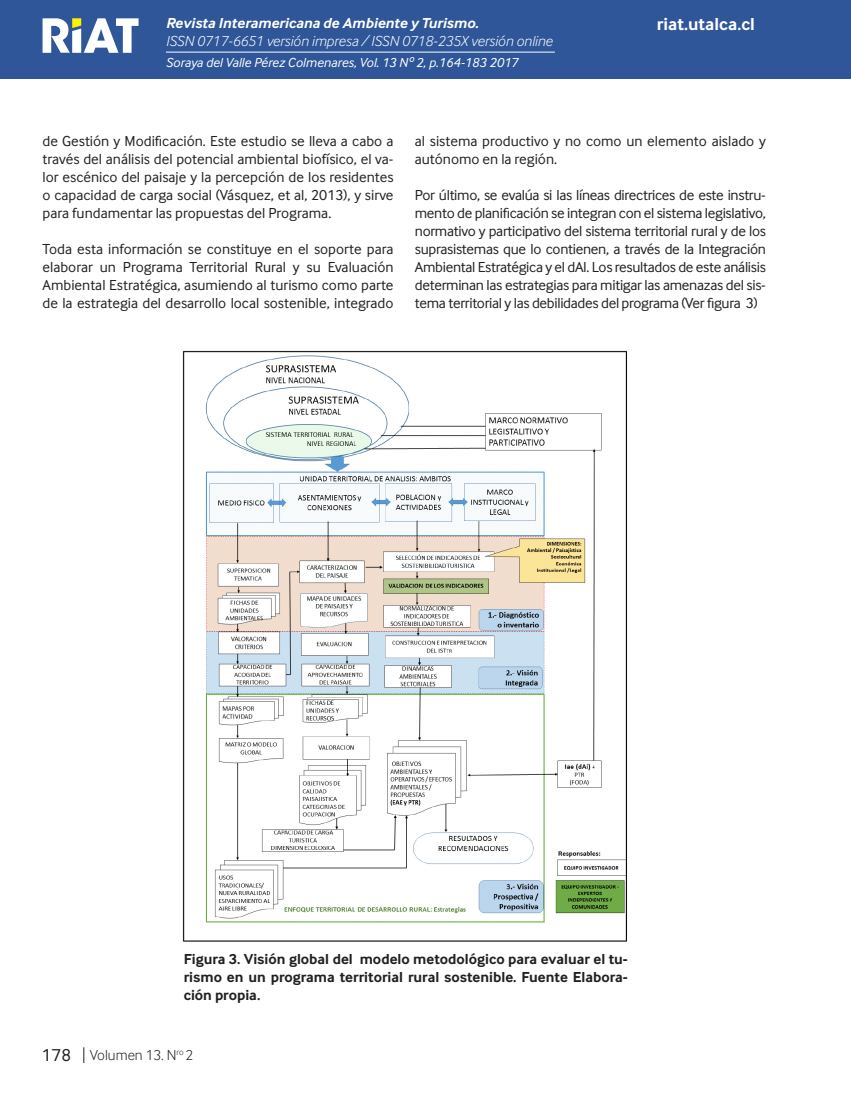
<style>
.page{position:relative;width:851px;height:1106px;background:#fff}
.page>*{position:absolute;margin:0;border:0;box-sizing:border-box;transform-origin:0 0}
.t1{font:700 18px "Inter Face";color:#fff}
.Cuerpo_de_Texto{font:15px/18px "Inter Face";color:#231f20;text-align:justify}
.Cuerpo_de_Texto-2{font:700 15px/18px "Inter Face";color:#231f20;text-align:justify}
.t2{font:italic 300 15px "Inter Face";color:#fff}
.t3{font:italic 700 15px "Inter Face";color:#fff}
.t4{font:300 15px "Inter Face";color:#231f20}
.Cuño_de_pagina{font:italic 13.5px "Inter Face";color:#fff}
.s1{font-weight:400;font-size:18px}
</style>
<div class="page">
<div style="left:0;top:0;width:850px;height:79px;background:#2f5699"></div>
<hr style="left:850px;top:0;width:1px;height:79px;background:#2f5699">
<hr style="left:166px;top:52px;width:388px;height:1px;background:#fff">
<svg style="left:43px;top:18px;width:95px;height:35px"></svg>
<svg style="left:83px;top:1047px;width:1px;height:16px"></svg>
<img style="left:182px;top:350px;width:445px;height:592px">
<p class="t3" style="left:166px;top:15px;width:314px">Revista Interamericana de Ambiente y Turismo.</p>
<p class="t2" style="left:166px;top:33px;width:388px">ISSN 0717-6651 versión impresa / ISSN 0718-235X versión online</p>
<p class="Cuño_de_pagina" style="left:166px;top:55px;width:354px">Soraya del Valle Pérez Colmenares, Vol. 13 Nº 2, p.164-183 2017</p>
<p class="t1" style="left:656px;top:14px;width:99px">riat.utalca.cl</p>
<p class="Cuerpo_de_Texto" style="left:43px;top:132px;width:352px">de Gestión y Modificación. Este estudio se lleva a cabo a través del análisis del potencial ambiental biofísico, el va&shy;lor escénico del paisaje y la percepción de los residentes o capacidad de carga social (Vásquez, et al, 2013), y sirve para fundamentar las propuestas del Programa.</p>
<p class="Cuerpo_de_Texto" style="left:43px;top:240px;width:352px">Toda esta información se constituye en el soporte para elaborar un Programa Territorial Rural y su Evaluación Ambiental Estratégica, asumiendo al turismo como parte de la estrategia del desarrollo local sostenible, integrado</p>
<p class="Cuerpo_de_Texto" style="left:415px;top:132px;width:352px">al sistema productivo y no como un elemento aislado y autónomo en la región.</p>
<p class="Cuerpo_de_Texto" style="left:415px;top:186px;width:352px">Por último, se evalúa si las líneas directrices de este instru&shy;mento de planificación se integran con el sistema legislativo, normativo y participativo del sistema territorial rural y de los suprasistemas que lo contienen, a través de la Integración Ambiental Estratégica y el dAI. Los resultados de este análisis determinan las estrategias para mitigar las amenazas del sis&shy;tema territorial y las debilidades del programa (Ver figura 3)</p>
<p class="Cuerpo_de_Texto-2" style="left:184px;top:950px;width:445px">Figura 3. Visión global del modelo metodológico para evaluar el tu&shy;rismo en un programa territorial rural sostenible. Fuente Elabora&shy;ción propia.</p>
<p class="t4" style="left:42px;top:1046px;width:153px"><span class="s1">178</span> Volumen 13. N<sup>ro</sup> 2</p>
</div>
